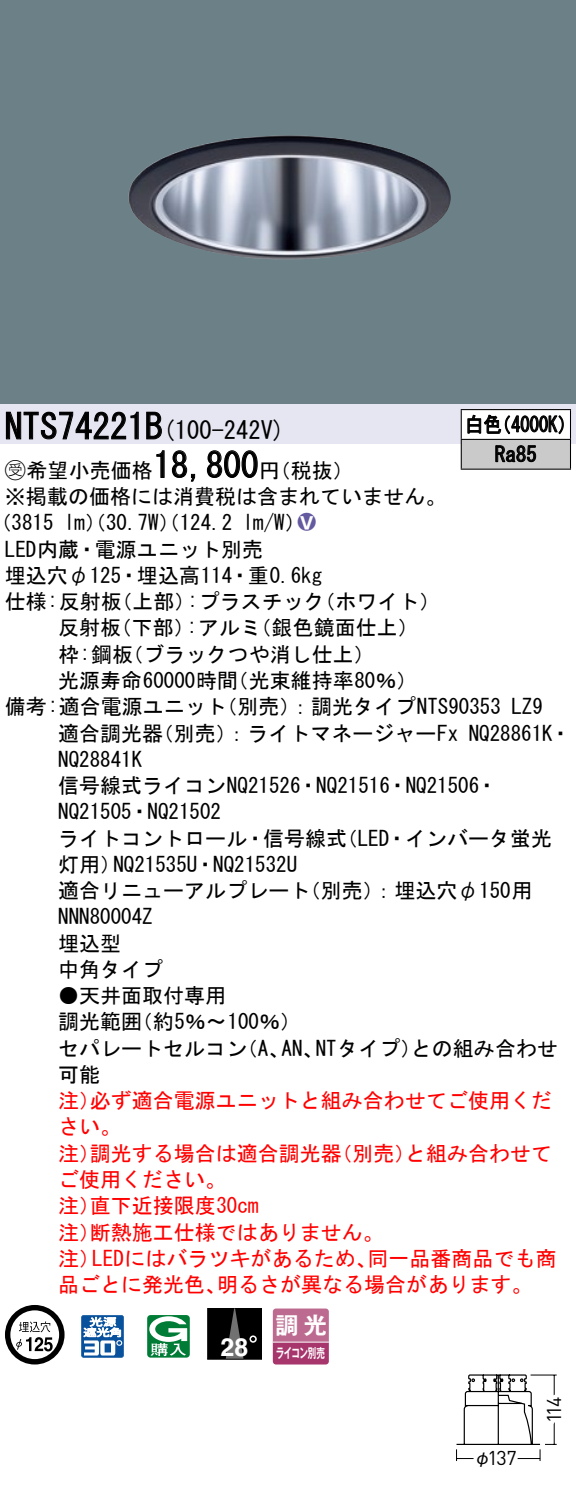
<style>
.page{position:relative;width:576px;height:1485px;background:#fff}
.page>*{position:absolute;margin:0;border:0;box-sizing:border-box;transform-origin:0 0}
.t1{font:35px "MS Gothic";color:#000}
.t2{font:700 25.2px "Helvetica";color:#fff}
.t3{font:24.5px "MS Gothic";color:#000}
.t4{font:23.1px "Gothic MB101 Pro De Bold 90 pv RKSJ H";color:#fff}
.t5{font:21px/26.2px "MS Gothic";color:#000}
.t6{font:21px/26.2px "MS Gothic";color:#f00}
.t7{font:21px/29.8px "MS Gothic";color:#000;scale:.88 1}
.t8{font:21px "Ford Classification 1";color:#635aa0}
.t9{font:19.95px "DINOT";letter-spacing:-.075em;color:#000}
.t10{font:17.5px "Gothic BBB Pro Medium 90 pv RKSJ H";color:#000}
.t11{font:13.3px "Gothic MB101 Pro De Bold 90 pv RKSJ H";letter-spacing:-.05em;color:#fff;scale:.65 1}
.s1{font-size:35px}
.s2{font-family:"Ford Classification 1"}
.s3{color:#fff}
</style>
<div class="page">
<div style="left:0;top:0;width:575px;height:404px;background:#6c8087"></div>
<img style="left:128px;top:135px;width:323px;height:125px">
<div style="left:0;top:404px;width:575px;height:40px;background:#e6e5f2"></div>
<svg style="left:6px;top:411px;width:133px;height:29px"></svg>
<svg style="left:146px;top:411px;width:16px;height:29px"></svg>
<svg style="left:156px;top:450px;width:9px;height:28px"></svg>
<svg style="left:172px;top:450px;width:24px;height:32px"></svg>
<svg style="left:207px;top:450px;width:51px;height:28px"></svg>
<svg style="left:5px;top:1305px;width:59px;height:59px"></svg>
<svg style="left:81px;top:1315px;width:43px;height:42px"></svg>
<svg style="left:147px;top:1315px;width:43px;height:42px"></svg>
<svg style="left:207px;top:1308px;width:55px;height:51px;background:#141414"></svg>
<svg style="left:249px;top:1335px;width:8px;height:7px"></svg>
<svg style="left:272px;top:1308px;width:56px;height:56px;background:#b65b86"></svg>
<hr style="left:273px;top:1341px;width:55px;height:1px;background:#fff">
<div style="left:461px;top:409px;width:109px;height:30px;background:#fff"></div>
<div style="left:461px;top:439px;width:109px;height:30px;background:#cacaca"></div>
<hr style="left:460px;top:409px;width:110px;height:1px;background:#000">
<hr style="left:569px;top:410px;width:2px;height:29px;background:#000">
<hr style="left:460px;top:439px;width:110px;height:1px;background:#000">
<svg style="left:460px;top:410px;width:1px;height:58px"></svg>
<hr style="left:569px;top:440px;width:2px;height:28px;background:#000">
<hr style="left:460px;top:468px;width:110px;height:2px;background:#000">
<svg style="left:467px;top:414px;width:96px;height:20px"></svg>
<svg style="left:495px;top:445px;width:41px;height:17px"></svg>
<svg style="left:456px;top:1374px;width:101px;height:87px"></svg>
<h1 class="t1" style="left:5px;top:409px;width:142px">NTS74221</h1>
<p class="t3" style="left:145px;top:418px;width:141px">(<span class="s1">B</span> 100-242 (V</p>
<h1 class="t1" style="left:153px;top:447px;width:106px">18,800</h1>
<p class="t5" style="left:5px;top:457px;width:442px"><span class="s2">B</span>希望小売価格<br>※掲載の価格には消費税は含まれていません。</p>
<p class="t8" style="left:298px;top:511px;width:19px">2<span class="s3">8</span></p>
<p class="t5" style="left:259px;top:457px;width:96px">（円税抜(</p>
<p class="t5" style="left:243px;top:509px;width:64px">l m (W/</p>
<p class="t5" style="left:-9px;top:509px;width:65px">（3815</p>
<p class="t5" style="left:5px;top:536px;width:259px">LED内蔵・電源ユニット別売</p>
<p class="t5" style="left:5px;top:562px;width:318px">埋込穴φ125・埋込高114・重0.6kg</p>
<p class="t5" style="left:64px;top:509px;width:169px">lm）（30.7 ）（W 124.2</p>
<p class="t5" style="left:5px;top:588px;width:118px">仕様:反射板</p>
<p class="t5" style="left:111px;top:588px;width:85px">（上部）</p>
<p class="t5" style="left:187px;top:588px;width:139px">:プラスチック</p>
<p class="t5" style="left:314px;top:588px;width:127px">（ホワイト(</p>
<p class="t5" style="left:58px;top:614px;width:64px">反射板</p>
<p class="t5" style="left:111px;top:614px;width:85px">（下部）</p>
<p class="t5" style="left:187px;top:614px;width:76px">:アルミ</p>
<p class="t5" style="left:250px;top:614px;width:169px">（銀色鏡面仕上(</p>
<p class="t5" style="left:122px;top:641px;width:253px">（ブラックつや消し仕上(</p>
<p class="t5" style="left:58px;top:641px;width:76px">枠:鋼板</p>
<p class="t5" style="left:58px;top:667px;width:181px">光源寿命60000時間</p>
<p class="t5" style="left:227px;top:667px;width:191px">（光束維持率80％(</p>
<p class="t7" style="left:494px;top:409px;width:49px;text-indent:-30px">白色<br>Ra85</p>
<p class="t7" style="left:492px;top:409px;width:96px">（4000 (K</p>
<p class="t5" style="left:216px;top:693px;width:286px">（別売：）調光タイプNTS90353</p>
<p class="t5" style="left:5px;top:693px;width:223px">備考:適合電源ユニット</p>
<p class="t5" style="left:511px;top:693px;width:33px">LZ9</p>
<p class="t5" style="left:153px;top:719px;width:307px">（別売：）ライトマネージャーFx</p>
<p class="t5" style="left:58px;top:719px;width:106px">適合調光器</p>
<p class="t5" style="left:58px;top:746px;width:85px">NQ28841K</p>
<p class="t5" style="left:58px;top:772px;width:441px">信号線式ライコンNQ21526・NQ21516・NQ21506・</p>
<p class="t5" style="left:58px;top:798px;width:164px">NQ21505・NQ21502</p>
<p class="t5" style="left:336px;top:824px;width:217px">（LED・インバータ蛍光</p>
<p class="t5" style="left:468px;top:719px;width:104px">NQ28861 ・K</p>
<p class="t5" style="left:58px;top:824px;width:290px;text-align:center">ライトコントロール・信号線式<br>NQ21535 ・U NQ21532U</p>
<p class="t5" style="left:58px;top:851px;width:64px">灯用）</p>
<p class="t5" style="left:58px;top:877px;width:253px">適合リニューアルプレート<br>NNN80004Z<br>埋込型<br>中角タイプ</p>
<p class="t5" style="left:132px;top:982px;width:171px;text-indent:-73px">●天井面取付専用<br>（約5％〜100％(</p>
<p class="t5" style="left:300px;top:877px;width:234px">（別売：）埋込穴φ150用</p>
<p class="t5" style="left:58px;top:1008px;width:85px">調光範囲</p>
<p class="t5" style="left:315px;top:1034px;width:107px">NTタイプ）</p>
<p class="t5" style="left:411px;top:1034px;width:148px">との組み合わせ</p>
<p class="t5" style="left:58px;top:1034px;width:190px">セパレートセルコン可能</p>
<p class="t6" style="left:90px;top:1087px;width:463px">必ず適合電源ユニットと組み合わせてご使用くだ</p>
<p class="t5" style="left:237px;top:1034px;width:54px">（、A</p>
<p class="t5" style="left:281px;top:1034px;width:43px">AN、</p>
<p class="t6" style="left:58px;top:1087px;width:64px">注）さい。</p>
<p class="t6" style="left:90px;top:1139px;width:253px">調光する場合は適合調光器</p>
<p class="t6" style="left:331px;top:1139px;width:85px">（別売）</p>
<p class="t6" style="left:405px;top:1139px;width:148px">と組み合わせて</p>
<p class="t6" style="left:58px;top:1139px;width:43px">注）</p>
<p class="t6" style="left:58px;top:1166px;width:169px">ご使用ください。</p>
<p class="t6" style="left:90px;top:1192px;width:170px">直下近接限度30cm</p>
<p class="t6" style="left:90px;top:1192px;width:295px;text-indent:-32px">注）<br>断熱施工仕様ではありません。</p>
<p class="t6" style="left:58px;top:1218px;width:43px">注）</p>
<p class="t6" style="left:92px;top:1244px;width:286px">LEDにはバラツキがあるため、</p>
<p class="t6" style="left:367px;top:1244px;width:190px">同一品番商品でも商</p>
<p class="t6" style="left:58px;top:1244px;width:43px">注）</p>
<p class="t6" style="left:58px;top:1271px;width:169px">品ごとに発光色、</p>
<p class="t6" style="left:217px;top:1271px;width:317px">明るさが異なる場合があります。</p>
<p class="t2" style="left:220px;top:1326px;width:29px">28</p>
<p class="t4" style="left:275px;top:1305px;width:53px">調光</p>
<p class="t11" style="left:276px;top:1341px;width:77px">ライコン別売</p>
<p class="t9" style="left:487px;top:1443px;width:31px">137</p>
<p class="t10" style="left:473px;top:1443px;width:19px">φ</p>
<p class="t9" style="left:540px;top:1423px;width:28px;rotate:-90deg">114</p>
</div>
